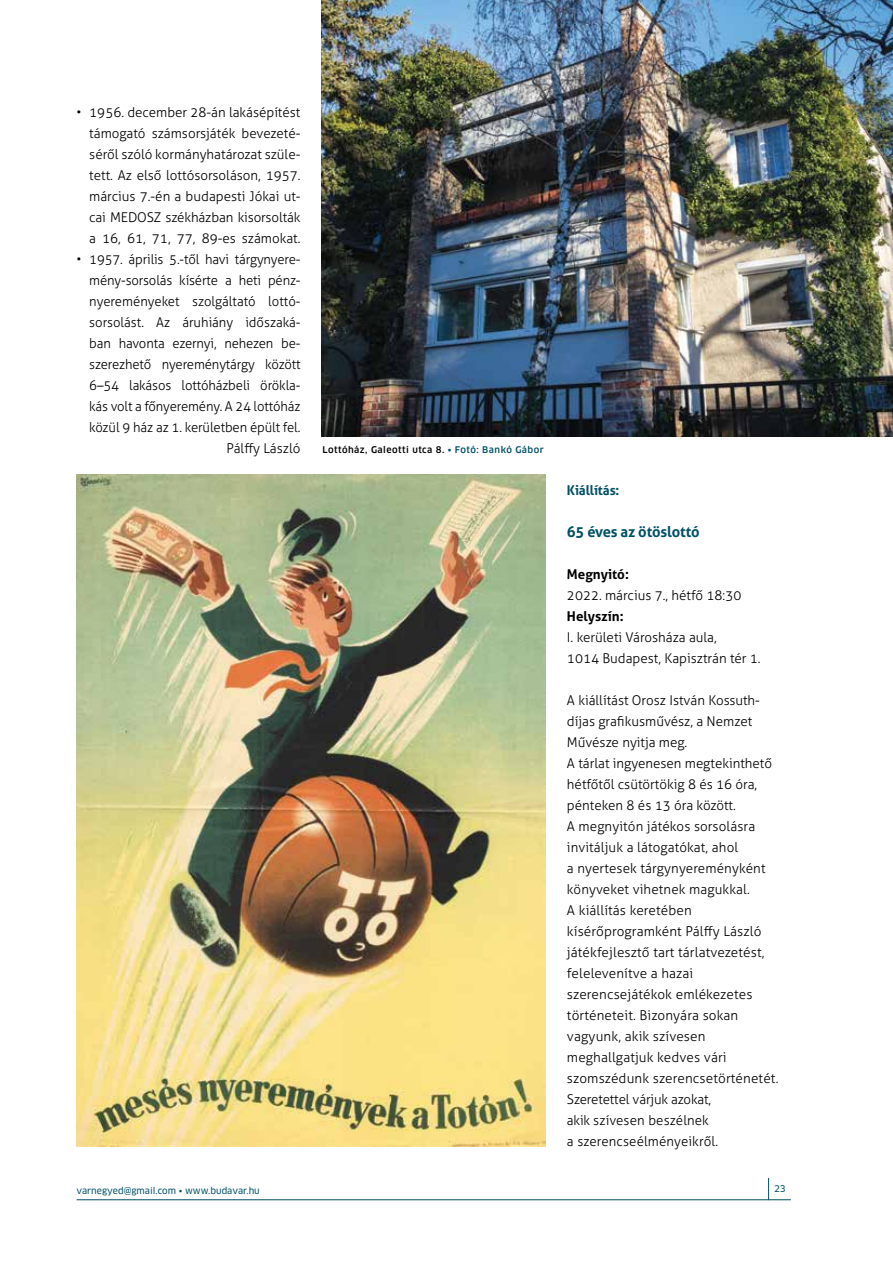
<style>
.page{position:relative;width:893px;height:1263px;background:#fff}
.page>*{position:absolute;margin:0;border:0;box-sizing:border-box;transform-origin:0 0}
.t1{font:700 15px "Aller";letter-spacing:-.01em;color:#005066}
.t2{font:300 13.5px/21px "Aller";color:#000}
.t3{font:700 13.5px "Aller";color:#000}
.t4{font:700 13.5px "Aller";letter-spacing:-.01em;color:#005066}
.t5{font:500 9px "Clan Pro";letter-spacing:.05em;color:#000}
.t6{font:9px "Clan Pro News";color:#005066}
.s1{color:#005066}
</style>
<div class="page">
<svg style="left:768px;top:1178px;width:1px;height:21px"></svg>
<hr style="left:77px;top:1199px;width:714px;height:1px;background:#005066">
<img style="left:77px;top:474px;width:469px;height:672px">
<img style="left:322px;top:0;width:571px;height:437px">
<p class="t2" style="left:89px;top:102px;width:213px;text-align:justify;text-indent:-13px">• 1956. december 28-án lakásépítést támogató számsorsjáték bevezeté&shy;séről szóló kormányhatározat szüle&shy;tett. Az első lottósorsoláson, 1957. március 7.-én a budapesti Jókai ut&shy;cai MEDOSZ székházban kisorsolták a 16, 61, 71, 77, 89-es számokat.</p>
<p class="t2" style="left:77px;top:249px;width:225px;text-align:right">• 1957. április 5.-től havi tárgynyere&shy;mény-sorsolás kísérte a heti pénz&shy;nyereményeket szolgáltató lottó--sorsolást. Az áruhiány időszaká&shy;ban havonta ezernyi, nehezen be&shy;szerezhető nyereménytárgy között 6–54 lakásos lottóházbeli örökla&shy;kás volt a főnyeremény. A 24 lottóház közül 9 ház az 1. kerületben épült fel.<br>Pálffy László</p>
<p class="t5" style="left:323px;top:445px;width:223px">Lottóház, Galeotti utca 8. <span class="s1">• Fotó: Bankó Gábor</span></p>
<p class="t4" style="left:567px;top:482px;width:54px">Kiállítás:</p>
<p class="t1" style="left:567px;top:523px;width:134px">65 éves az ötöslottó</p>
<p class="t3" style="left:567px;top:566px;width:63px">Megnyitó:</p>
<p class="t2" style="left:567px;top:585px;width:176px">2022. március 7., hétfő 18:30</p>
<p class="t3" style="left:567px;top:608px;width:58px">Helyszín:</p>
<p class="t2" style="left:567px;top:627px;width:195px">I. kerületi Városháza aula,<br>1014 Budapest, Kapisztrán tér 1.</p>
<p class="t2" style="left:567px;top:690px;width:213px">A kiállítást Orosz István Kossuth&shy;díjas grafikusművész, a Nemzet<br>Művésze nyitja meg.<br>A tárlat ingyenesen megtekinthető hétfőtől csütörtökig 8 és 16 óra, pénteken 8 és 13 óra között.<br>A megnyitón játékos sorsolásra invitáljuk a látogatókat, ahol<br>a nyertesek tárgynyereményként könyveket vihetnek magukkal.<br>A kiállítás keretében kísérőprogramként Pálffy László játékfejlesztő tart tárlatvezetést, felelevenítve a hazai szerencsejátékok emlékezetes történeteit. Bizonyára sokan vagyunk, akik szívesen meghallgatjuk kedves vári szomszédunk szerencsetörténetét.<br>Szeretettel várjuk azokat,<br>akik szívesen beszélnek<br>a szerencseélményeikről.</p>
<p class="t6" style="left:77px;top:1185px;width:185px">varnegyed@gmail.com • www.budavar.hu</p>
<p class="t6" style="left:774px;top:1183px;width:13px">23</p>
</div>
